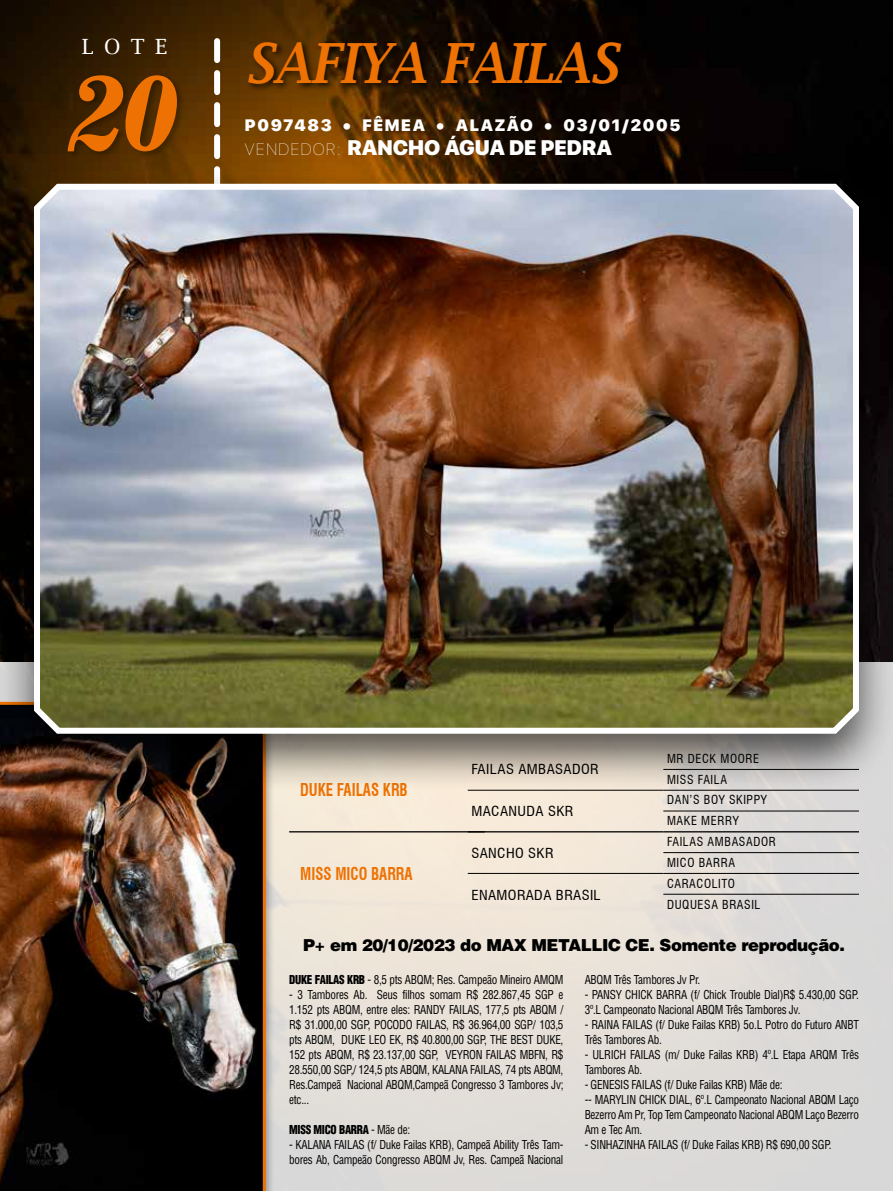
<style>
.page{position:relative;width:893px;height:1191px;background:#fff}
.page>*{position:absolute;margin:0;border:0;box-sizing:border-box;transform-origin:0 0}
.t1{font:italic 700 102px "News 702 BT";color:#ee7203}
.t2{font:italic 600 55.5px "Lucida Bright";letter-spacing:-.025em;color:#ee7203;scale:.9 1}
.t3{font:900 21px "SF Pro Display";color:#fff}
.t4{font:21px "Lucida Bright";color:#fff}
.t5{font:700 condensed 17.4px "Swiss 721 BT";color:#ee7203;scale:.86 1}
.t6{font:900 16.5px "Helvetica LT Std";letter-spacing:-.025em;color:#000}
.t7{font:900 16.5px "SF Pro Display";letter-spacing:.1em;color:#fff}
.t8{font:condensed 13.5px "Swiss 721 BT";letter-spacing:.025em;color:#000;scale:1.1 1}
.t9{font:condensed 12.15px/20.9px "Swiss 721 BT";letter-spacing:.05em;color:#000}
.t10{font:condensed 12px/15px "Helvetica LT Std";letter-spacing:-.025em;color:#000;scale:.93 1}
.t11{font:900 condensed 12px "Helvetica LT Std";letter-spacing:-.025em;color:#000;scale:.93 1}
.s1{font-weight:200;font-size:16.5px}
.s2{font-weight:900}
.s3{font-weight:400}
</style>
<div class="page">
<img style="left:0;top:0;width:893px;height:167px">
<svg style="left:275px;top:793px;width:618px;height:398px;background:#e4ded7"></svg>
<div style="left:246px;top:40px;width:384px;height:52px;background:#000;opacity:.75"></div>
<div style="left:67px;top:74px;width:118px;height:85px;background:#000;opacity:.25"></div>
<hr style="left:289px;top:831px;width:196px;height:1px;background:#000">
<hr style="left:468px;top:873px;width:195px;height:1px;background:#000">
<hr style="left:468px;top:831px;width:195px;height:1px;background:#000">
<hr style="left:663px;top:810px;width:196px;height:1px;background:#000">
<hr style="left:663px;top:852px;width:196px;height:1px;background:#000">
<hr style="left:663px;top:873px;width:196px;height:1px;background:#000">
<hr style="left:663px;top:894px;width:196px;height:1px;background:#000">
<hr style="left:663px;top:831px;width:196px;height:1px;background:#000">
<svg style="left:214px;top:41px;width:6px;height:126px"></svg>
<div style="left:0;top:701px;width:275px;height:490px;background:#000;opacity:.45"></div>
<img style="left:0;top:793px;width:266px;height:398px">
<div style="left:0;top:167px;width:893px;height:626px;background:#000;opacity:.65"></div>
<img style="left:31px;top:178px;width:831px;height:558px">
<h3 class="t4" style="left:82px;top:35px;width:87px">LOTE</h3>
<h1 class="t1" style="left:70px;top:51px;width:110px">20</h1>
<h2 class="t2" style="left:245px;top:31px;width:416px">SAFIYA FAILAS</h2>
<h3 class="t7" style="left:245px;top:115px;width:437px">P097483 • FÊMEA • ALAZÃO • 03/01/2005</h3>
<h3 class="t3" style="left:245px;top:135px;width:369px"><span class="s1">VENDEDOR:</span> RANCHO ÁGUA DE PEDRA</h3>
<p class="t9" style="left:667px;top:748px;width:110px">MR DECK MOORE<br>MISS FAILA<br>DAN’S BOY SKIPPY<br>MAKE MERRY<br>FAILAS AMBASADOR<br>MICO BARRA<br>CARACOLITO<br>DUQUESA BRASIL</p>
<h3 class="t6" style="left:303px;top:934px;width:543px">P+ em 20/10/2023 do MAX METALLIC CE. Somente reprodução.</h3>
<p class="t8" style="left:471px;top:761px;width:117px">FAILAS AMBASADOR</p>
<p class="t8" style="left:471px;top:803px;width:94px">MACANUDA SKR</p>
<p class="t8" style="left:471px;top:845px;width:76px">SANCHO SKR</p>
<p class="t8" style="left:471px;top:886px;width:119px">ENAMORADA BRASIL</p>
<h3 class="t5" style="left:300px;top:779px;width:127px">DUKE FAILAS KRB</h3>
<h3 class="t5" style="left:300px;top:863px;width:132px">MISS MICO BARRA</h3>
<p class="t10" style="left:289px;top:971px;width:296px"><span class="s2">DUKE FAILAS KRB</span> - 8,5 pts ABQM; Res. Campeão Mineiro AMQM</p>
<p class="t10" style="left:289px;top:986px;width:296px;text-align:justify">- 3 Tambores Ab. Seus filhos somam R$ 282.867,45 SGP e 1.152 pts ABQM, entre eles: RANDY FAILAS, 177,5 pts ABQM / R$ 31.000,00 SGP, POCODO FAILAS, R$ 36.964,00 SGP/ 103,5 pts ABQM, DUKE LEO EK, R$ 40.800,00 SGP, THE BEST DUKE, 152 pts ABQM, R$ 23.137,00 SGP, VEYRON FAILAS MBFN, R$ 28.550,00 SGP,/ 124,5 pts ABQM, KALANA FAILAS, 74 pts ABQM, Res.Campeã Nacional ABQM,Campeã Congresso 3 Tambores Jv; etc...</p>
<p class="t11" style="left:289px;top:1121px;width:132px">MISS MICO BARRA <span class="s3">- Mãe de:</span></p>
<p class="t10" style="left:289px;top:1136px;width:296px">- KALANA FAILAS (f/ Duke Failas KRB), Campeã Ability Três Tam&shy;bores Ab, Campeão Congresso ABQM Jv, Res. Campeã Nacional</p>
<p class="t10" style="left:585px;top:971px;width:126px">ABQM Três Tambores Jv Pr.</p>
<p class="t10" style="left:585px;top:986px;width:296px">- PANSY CHICK BARRA (f/ Chick Trouble Dial)R$ 5.430,00 SGP.<br>3º.L Campeonato Nacional ABQM Três Tambores Jv.</p>
<p class="t10" style="left:585px;top:1016px;width:296px">- RAINA FAILAS (f/ Duke Failas KRB) 5o.L Potro do Futuro ANBT<br>Três Tambores Ab.</p>
<p class="t10" style="left:585px;top:1046px;width:296px">- ULRICH FAILAS (m/ Duke Failas KRB) 4º.L Etapa ARQM Três<br>Tambores Ab.</p>
<p class="t10" style="left:585px;top:1076px;width:296px">- GENESIS FAILAS (f/ Duke Failas KRB) Mãe de:<br>-- MARYLIN CHICK DIAL, 6º.L Campeonato Nacional ABQM Laço Bezerro Am Pr, Top Tem Campeonato Nacional ABQM Laço Bezerro Am e Tec Am.</p>
<p class="t10" style="left:585px;top:1136px;width:267px">- SINHAZINHA FAILAS (f/ Duke Failas KRB) R$ 690,00 SGP.</p>
</div>
